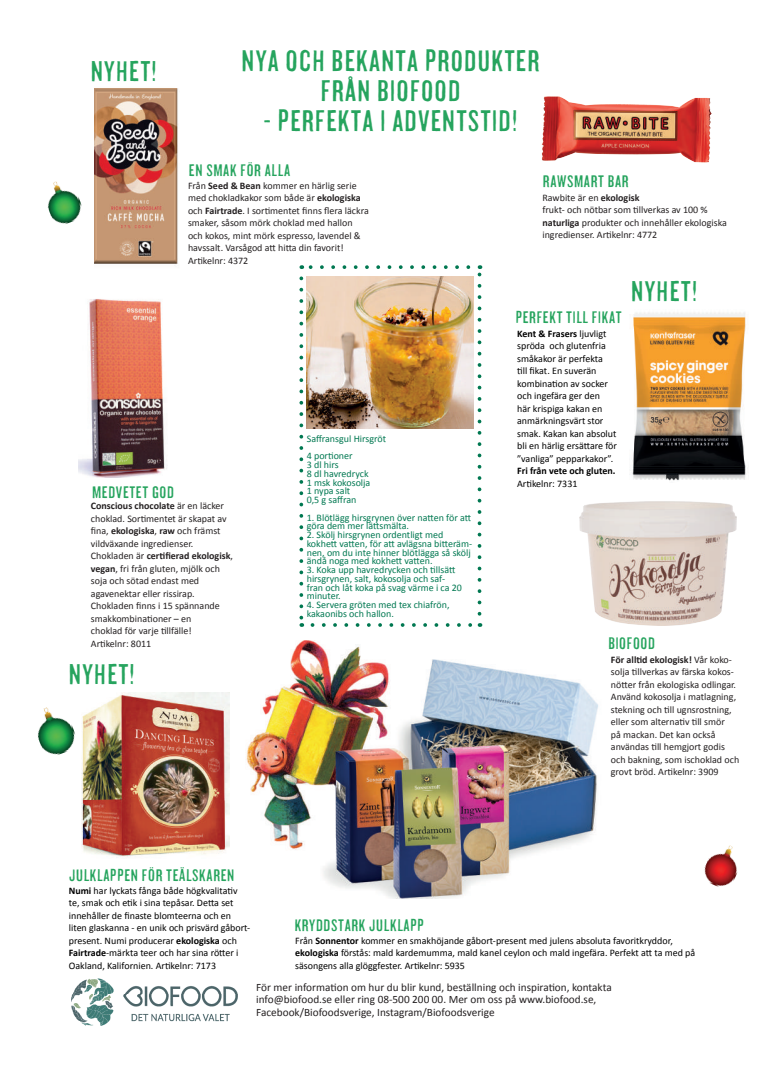
<style>
.page{position:relative;width:780px;height:1088px;background:#fff}
.page>*{position:absolute;margin:0;border:0;box-sizing:border-box;transform-origin:0 0}
.t1{font:500 31.25px/30px "Knockout Biofood";letter-spacing:.04em;color:#26a45e;text-align:center}
.t2{font:500 30px "Knockout Biofood";letter-spacing:.04em;color:#26a45e}
.t3{font:500 17.5px "Knockout Biofood";letter-spacing:.04em;color:#26a45e}
.t4{font:11.25px/12.5px "Calibri";color:#231f20}
.t5{font:10px/12.5px "Calibri";color:#231f20}
.t6{font:10px/12.5px "Calibri";color:#000}
.t7{font:10px/8.8px "Calibri";color:#007851}
.t8{font:700 10px "Calibri";color:#000}
.s1{font-weight:700}
</style>
<div class="page">
<img style="left:94px;top:88px;width:84px;height:176px">
<img style="left:78px;top:299px;width:89px;height:178px">
<img style="left:71px;top:978px;width:166px;height:48px">
<img style="left:704px;top:845px;width:34px;height:42px">
<svg style="left:299px;top:278px;width:4px;height:349px"></svg>
<svg style="left:312px;top:623px;width:168px;height:4px"></svg>
<svg style="left:477px;top:265px;width:4px;height:349px"></svg>
<svg style="left:301px;top:265px;width:167px;height:4px"></svg>
<img style="left:307px;top:277px;width:167px;height:152px">
<img style="left:81px;top:693px;width:149px;height:165px">
<img style="left:541px;top:96px;width:171px;height:67px">
<img style="left:630px;top:312px;width:118px;height:169px">
<img style="left:246px;top:640px;width:352px;height:258px">
<img style="left:579px;top:502px;width:157px;height:123px">
<img style="left:47px;top:181px;width:35px;height:43px">
<img style="left:37px;top:707px;width:38px;height:48px">
<h2 class="t2" style="left:91px;top:56px;width:67px">NYHET!</h2>
<h1 class="t1" style="left:241px;top:46px;width:299px">NYA OCH BEKANTA PRODUKTER<br>FRÅN BIOFOOD</h1>
<h1 class="t1" style="left:264px;top:106px;width:255px">- PERFEKTA I ADVENTSTID!</h1>
<h3 class="t3" style="left:189px;top:162px;width:103px">EN SMAK FÖR ALLA</h3>
<p class="t5" style="left:188px;top:179px;width:182px">Från <span class="s1">Seed &amp; Bean</span> kommer en härlig serie med chokladkakor som både är <span class="s1">ekologiska </span>och <span class="s1">Fairtrade</span>. I sortimentet finns flera läckra smaker, såsom mörk choklad med hallon och kokos, mint mörk espresso, lavendel &amp; havssalt. Varsågod att hitta din favorit!<br>Artikelnr: 4372</p>
<h3 class="t3" style="left:543px;top:172px;width:87px">RAWSMART BAR</h3>
<p class="t5" style="left:542px;top:191px;width:186px">Rawbite är en <span class="s1">ekologisk<br></span>frukt- och nötbar som tillverkas av 100 % <span class="s1">naturliga</span> produkter och innehåller ekologiska ingredienser. Artikelnr: 4772</p>
<h3 class="t3" style="left:515px;top:309px;width:107px">PERFEKT TILL FIKAT</h3>
<h2 class="t2" style="left:631px;top:276px;width:67px">NYHET!</h2>
<h3 class="t3" style="left:92px;top:483px;width:83px">MEDVETET GOD</h3>
<p class="t5" style="left:91px;top:499px;width:144px"><span class="s1">Conscious chocolate</span> är en läcker choklad. Sortimentet är skapat av fina, <span class="s1">ekologiska</span>, <span class="s1">raw</span> och främst vildväxande ingredienser.<br>Chokladen är <span class="s1">certifierad ekologisk</span>, <span class="s1">vegan</span>, fri från gluten, mjölk och soja och sötad endast med agavenektar eller rissirap.<br>Chokladen finns i 15 spännande smakkombinationer – en<br>choklad för varje tillfälle!<br>Artikelnr: 8011</p>
<h2 class="t2" style="left:69px;top:659px;width:67px">NYHET!</h2>
<h3 class="t3" style="left:69px;top:866px;width:167px">JULKLAPPEN FÖR TEÄLSKAREN</h3>
<p class="t6" style="left:69px;top:884px;width:183px"><span class="s1">Numi</span> har lyckats fånga både högkvalitativ te, smak och etik i sina tepåsar. Detta set innehåller de finaste blomteerna och en liten glaskanna - en unik och prisvärd gåbort&shy;present. Numi producerar <span class="s1">ekologiska</span> och <span class="s1">Fairtrade</span>-märkta teer och har sina rötter i Oakland, Kalifornien. Artikelnr: 7173</p>
<p class="t7" style="left:307px;top:429px;width:81px;line-height:17.5px">Saffransgul Hirsgröt<br>4 portioner</p>
<p class="t7" style="left:307px;top:460px;width:65px">3 dl hirs<br>8 dl havredryck<br>1 msk kokosolja<br>1 nypa salt<br>0,5 g saffran</p>
<p class="t7" style="left:307px;top:512px;width:166px">1. Blötlägg hirsgrynen över natten för att göra dem mer lättsmälta.</p>
<p class="t7" style="left:307px;top:530px;width:167px">2. Skölj hirsgrynen ordentligt med kokhett vatten, för att avlägsna bitteräm&shy;nen, om du inte hinner blötlägga så skölj ändå noga med kokhett vatten.</p>
<p class="t7" style="left:307px;top:565px;width:157px">3. Koka upp havredrycken och tillsätt hirsgrynen, salt, kokosolja och saf&shy;fran och låt koka på svag värme i ca 20 minuter.</p>
<p class="t7" style="left:307px;top:600px;width:144px">4. Servera gröten med tex chiafrön, kakaonibs och hallon.</p>
<p class="t6" style="left:517px;top:326px;width:101px"><span class="s1">Kent &amp; Frasers</span> ljuvligt spröda och glutenfria småkakor är perfekta<br>till fikat. En suverän kombination av socker och ingefära ger den<br>här krispiga kakan en anmärkningsvärt stor smak. Kakan kan absolut bli en härlig ersättare för ”vanliga” pepparkakor”.</p>
<p class="t8" style="left:517px;top:465px;width:100px">Fri från vete och gluten.</p>
<p class="t6" style="left:517px;top:476px;width:62px">Artikelnr: 7331</p>
<h3 class="t3" style="left:608px;top:635px;width:48px">BIOFOOD</h3>
<p class="t5" style="left:611px;top:653px;width:130px"><span class="s1">För alltid ekologisk!</span> Vår koko&shy;solja tillverkas av färska kokos&shy;nötter från ekologiska odlingar.<br>Använd kokosolja i matlagning, stekning och till ugnsrostning, eller som alternativ till smör<br>på mackan. Det kan också användas till hemgjort godis och bakning, som ischoklad och grovt bröd. Artikelnr: 3909</p>
<h3 class="t3" style="left:294px;top:916px;width:131px">KRYDDSTARK JULKLAPP</h3>
<p class="t6" style="left:295px;top:933px;width:401px">Från <span class="s1">Sonnentor</span> kommer en smakhöjande gåbort-present med julens absoluta favoritkryddor, <span class="s1">ekologiska</span> förstås: mald kardemumma, mald kanel ceylon och mald ingefära. Perfekt att ta med på säsongens alla glöggfester. Artikelnr: 5935</p>
<p class="t4" style="left:256px;top:980px;width:357px">För mer information om hur du blir kund, beställning och inspiration, kontakta info@biofood.se eller ring 08-500 200 00. Mer om oss på www.biofood.se,<br>Facebook/Biofoodsverige, Instagram/Biofoodsverige</p>
</div>
